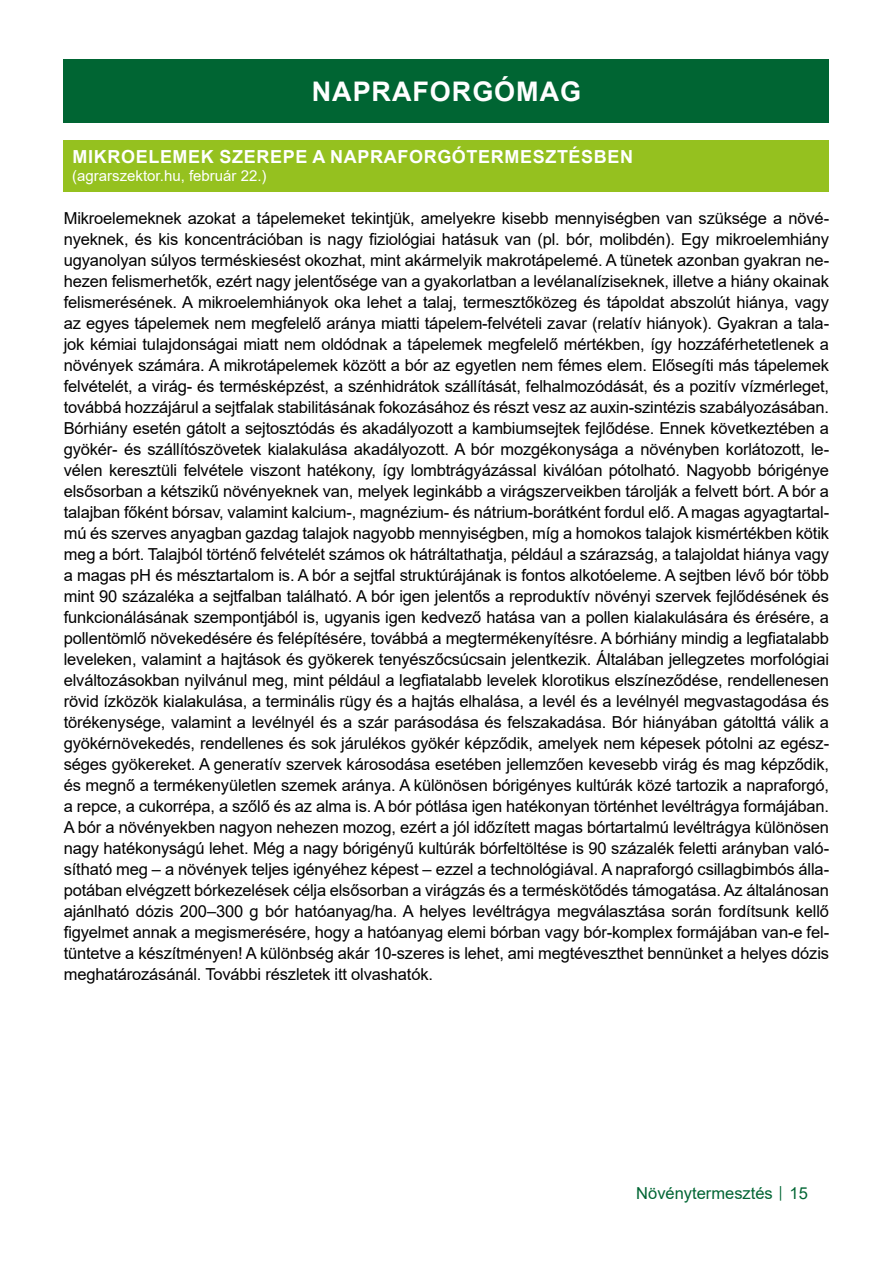
<style>
.page{position:relative;width:893px;height:1263px;background:#fff}
.page>*{position:absolute;margin:0;border:0;box-sizing:border-box;transform-origin:0 0}
.Cím_01{font:700 27px "Arial";letter-spacing:.035em;color:#fff}
.Cím_02{font:700 18px "Arial";letter-spacing:.035em;color:#fff}
.Szoveg{font:16.5px/21px "Arial";letter-spacing:-.01em;color:#000;text-align:justify}
.t1{font:16.5px "Arial";color:#006533}
.Cím_03{font:15px "Arial";color:#fff}
.s1{font-size:12px}
</style>
<div class="page">
<div style="left:64px;top:60px;width:765px;height:63px;background:#006533"></div>
<div style="left:64px;top:140px;width:765px;height:51px;background:#95c11f"></div>
<p class="Cím_01" style="left:312px;top:73px;width:271px">NAPRAFORGÓMAG</p>
<p class="Cím_02" style="left:73px;top:144px;width:562px">MIKROELEMEK SZEREPE A NAPRAFORGÓTERMESZTÉSBEN</p>
<p class="Cím_03" style="left:72px;top:166px;width:196px">(agrarszektor.hu, február 22.)</p>
<p class="Szoveg" style="left:64px;top:208px;width:767px">Mikroelemeknek azokat a tápelemeket tekintjük, amelyekre kisebb mennyiségben van szüksége a növé&shy;nyeknek, és kis koncentrációban is nagy fiziológiai hatásuk van (pl. bór, molibdén). Egy mikroelemhiány ugyanolyan súlyos terméskiesést okozhat, mint akármelyik makrotápelemé. A tünetek azonban gyakran ne&shy;hezen felismerhetők, ezért nagy jelentősége van a gyakorlatban a levélanalíziseknek, illetve a hiány okainak felismerésének. A mikroelemhiányok oka lehet a talaj, termesztőközeg és tápoldat abszolút hiánya, vagy az egyes tápelemek nem megfelelő aránya miatti tápelem-felvételi zavar (relatív hiányok). Gyakran a tala&shy;jok kémiai tulajdonságai miatt nem oldódnak a tápelemek megfelelő mértékben, így hozzáférhetetlenek a növények számára. A mikrotápelemek között a bór az egyetlen nem fémes elem. Elősegíti más tápelemek felvételét, a virág- és termésképzést, a szénhidrátok szállítását, felhalmozódását, és a pozitív vízmérleget, továbbá hozzájárul a sejtfalak stabilitásának fokozásához és részt vesz az auxin-szintézis szabályozásában.<br>Bórhiány esetén gátolt a sejtosztódás és akadályozott a kambiumsejtek fejlődése. Ennek következtében a gyökér- és szállítószövetek kialakulása akadályozott. A bór mozgékonysága a növényben korlátozott, le&shy;vélen keresztüli felvétele viszont hatékony, így lombtrágyázással kiválóan pótolható. Nagyobb bórigénye elsősorban a kétszikű növényeknek van, melyek leginkább a virágszerveikben tárolják a felvett bórt. A bór a talajban főként bórsav, valamint kalcium-, magnézium- és nátrium-borátként fordul elő. A magas agyagtartal&shy;mú és szerves anyagban gazdag talajok nagyobb mennyiségben, míg a homokos talajok kismértékben kötik meg a bórt. Talajból történő felvételét számos ok hátráltathatja, például a szárazság, a talajoldat hiánya vagy a magas pH és mésztartalom is. A bór a sejtfal struktúrájának is fontos alkotóeleme. A sejtben lévő bór több mint 90 százaléka a sejtfalban található. A bór igen jelentős a reproduktív növényi szervek fejlődésének és funkcionálásának szempontjából is, ugyanis igen kedvező hatása van a pollen kialakulására és érésére, a pollentömlő növekedésére és felépítésére, továbbá a megtermékenyítésre. A bórhiány mindig a legfiatalabb leveleken, valamint a hajtások és gyökerek tenyészőcsúcsain jelentkezik. Általában jellegzetes morfológiai elváltozásokban nyilvánul meg, mint például a legfiatalabb levelek klorotikus elszíneződése, rendellenesen rövid ízközök kialakulása, a terminális rügy és a hajtás elhalása, a levél és a levélnyél megvastagodása és törékenysége, valamint a levélnyél és a szár parásodása és felszakadása. Bór hiányában gátolttá válik a gyökérnövekedés, rendellenes és sok járulékos gyökér képződik, amelyek nem képesek pótolni az egész&shy;séges gyökereket. A generatív szervek károsodása esetében jellemzően kevesebb virág és mag képződik, és megnő a termékenyületlen szemek aránya. A különösen bórigényes kultúrák közé tartozik a napraforgó, a repce, a cukorrépa, a szőlő és az alma is. A bór pótlása igen hatékonyan történhet levéltrágya formájában.<br>A bór a növényekben nagyon nehezen mozog, ezért a jól időzített magas bórtartalmú levéltrágya különösen nagy hatékonyságú lehet. Még a nagy bórigényű kultúrák bórfeltöltése is 90 százalék feletti arányban való&shy;sítható meg – a növények teljes igényéhez képest – ezzel a technológiával. A napraforgó csillagbimbós álla&shy;potában elvégzett bórkezelések célja elsősorban a virágzás és a terméskötődés támogatása. Az általánosan ajánlható dózis 200–300 g bór hatóanyag/ha. A helyes levéltrágya megválasztása során fordítsunk kellő figyelmet annak a megismerésére, hogy a hatóanyag elemi bórban vagy bór-komplex formájában van-e fel&shy;tüntetve a készítményen! A különbség akár 10-szeres is lehet, ami megtéveszthet bennünket a helyes dózis meghatározásánál. További részletek itt olvashatók.</p>
<p class="t1" style="left:636px;top:1182px;width:173px">Növénytermesztés <span class="s1">│</span> 15</p>
</div>
